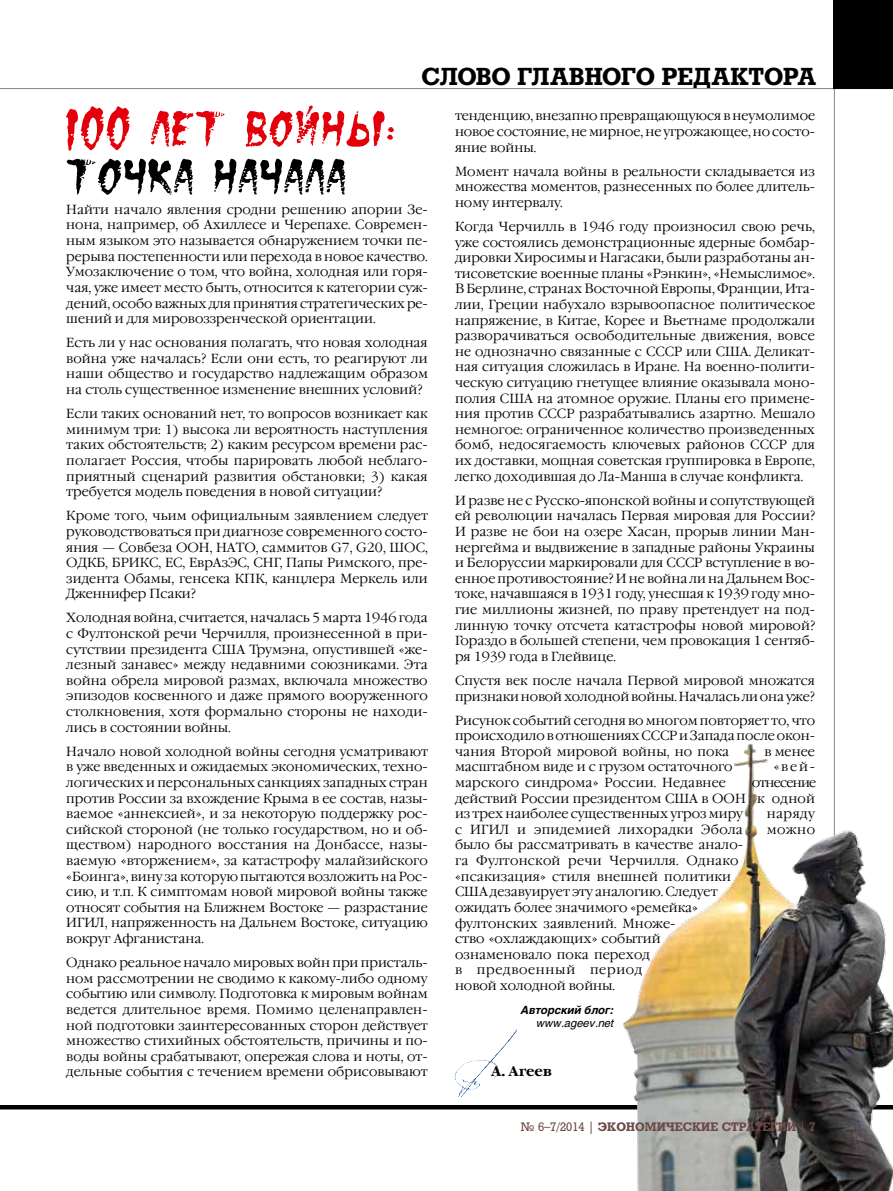
<style>
.page{position:relative;width:893px;height:1191px;background:#fff}
.page>*{position:absolute;margin:0;border:0;box-sizing:border-box;transform-origin:0 0}
.t1{font:700 24px "Rodeo";letter-spacing:-.005em;color:#000}
.t2{font:700 13.95px "Garamond C";color:#000}
.t3{font:300 13.2px/15.6px "Garamond C";color:#000;text-align:justify}
.t4{font:300 13.2px "Garamond C";letter-spacing:.02em;color:#000}
.t5{font:300 13.2px "Garamond C";letter-spacing:-.055em;color:#000}
.t6{font:700 12px "Rodeo";color:#6d4945}
.t7{font:italic 700 11.25px "Helios";color:#000}
.t8{font:italic 11.25px "Helios";color:#000}
.s1{color:#fff}
.s2{font-weight:400}
</style>
<div class="page">
<hr style="left:834px;top:0;width:1px;height:1191px;background:#868786">
<hr style="left:0;top:1105px;width:893px;height:4px;background:#000">
<hr style="left:0;top:88px;width:893px;height:1px;background:#868786">
<div style="left:834px;top:0;width:59px;height:89px;background:#000"></div>
<img style="left:454px;top:1029px;width:63px;height:67px">
<svg style="left:67px;top:159px;width:278px;height:36px"></svg>
<svg style="left:66px;top:106px;width:328px;height:45px"></svg>
<img style="left:594px;top:716px;width:299px;height:475px">
<h1 class="t1" style="left:422px;top:62px;width:396px">СЛОВО ГЛАВНОГО РЕДАКТОРА</h1>
<p class="t3" style="left:455px;top:108px;width:362px">тенденцию, внезапно превращающуюся в неумолимое новое состояние, не мирное, не угрожающее, но состо&shy;яние войны.</p>
<p class="t3" style="left:455px;top:164px;width:361px">Момент начала войны в реальности складывается из множества моментов, разнесенных по более длитель&shy;ному интервалу.</p>
<p class="t3" style="left:455px;top:219px;width:362px">Когда Черчилль в 1946 году произносил свою речь, уже состоялись демонстрационные ядерные бомбар&shy;дировки Хиросимы и Нагасаки, были разработаны ан&shy;тисоветские военные планы «Рэнкин», «Немыслимое».<br>В Берлине, странах Восточной Европы, Франции, Ита&shy;лии, Греции набухало взрывоопасное политическое напряжение, в Китае, Корее и Вьетнаме продолжали разворачиваться освободительные движения, вовсе не однозначно связанные с СССР или США. Деликат&shy;ная ситуация сложилась в Иране. На военно-полити&shy;ческую ситуацию гнетущее влияние оказывала моно&shy;полия США на атомное оружие. Планы его примене&shy;ния против СССР разрабатывались азартно. Мешало немногое: ограниченное количество произведенных бомб, недосягаемость ключевых районов СССР для их доставки, мощная советская группировка в Европе, легко доходившая до Ла-Манша в случае конфликта.</p>
<p class="t3" style="left:455px;top:493px;width:362px">И разве не с Русско-японской войны и сопутствующей ей революции началась Первая мировая для России?<br>И разве не бои на озере Хасан, прорыв линии Ман&shy;нергейма и выдвижение в западные районы Украины и Белоруссии маркировали для СССР вступление в во&shy;енное противостояние? И не война ли на Дальнем Вос&shy;токе, начавшаяся в 1931 году, унесшая к 1939 году мно&shy;гие миллионы жизней, по праву претендует на под&shy;линную точку отсчета катастрофы новой мировой?<br>Гораздо в большей степени, чем провокация 1 сентяб&shy;ря 1939 года в Глейвице.</p>
<p class="t3" style="left:455px;top:673px;width:362px">Спустя век после начала Первой мировой множатся признаки новой холодной войны. Началась ли она уже?</p>
<p class="t3" style="left:455px;top:713px;width:362px;text-align:left">Рисунок событий сегодня во многом повторяет то, что происходило в отношениях СССР и Запада после окон&shy;чания Второй мировой войны, но пока <span class="s1">в </span>масштабном виде и с грузом остаточного</p>
<p class="t3" style="left:66px;top:202px;width:363px">Найти начало явления сродни решению апории Зе&shy;нона, например, об Ахиллесе и Черепахе. Современ&shy;ным языком это называется обнаружением точки пе&shy;рерыва постепенности или перехода в новое качество.<br>Умозаключение о том, что война, холодная или горя&shy;чая, уже имеет место быть, относится к категории суж&shy;дений, особо важных для принятия стратегических ре&shy;шений и для мировоззренческой ориентации.</p>
<p class="t3" style="left:66px;top:335px;width:363px">Есть ли у нас основания полагать, что новая холодная война уже началась? Если они есть, то реагируют ли наши общество и государство надлежащим образом на столь существенное изменение внешних условий?</p>
<p class="t3" style="left:66px;top:406px;width:363px">Если таких оснований нет, то вопросов возникает как минимум три: 1) высока ли вероятность наступления таких обстоятельств; 2) каким ресурсом времени рас&shy;полагает Россия, чтобы парировать любой неблаго&shy;приятный сценарий развития обстановки; 3) какая требуется модель поведения в новой ситуации?</p>
<p class="t3" style="left:66px;top:508px;width:363px">Кроме того, чьим официальным заявлением следует руководствоваться при диагнозе современного состо&shy;яния — Совбеза ООН, НАТО, саммитов G7, G20, ШОС, ОДКБ, БРИКС, ЕС, ЕврАзЭС, СНГ, Папы Римского, пре&shy;зидента Обамы, генсека КПК, канцлера Меркель или Дженнифер Псаки?</p>
<p class="t3" style="left:66px;top:610px;width:363px">Холодная война, считается, началась 5 марта 1946 года с фултонской речи Черчилля, произнесенной в при&shy;сутствии президента США Трумэна, опустившей «же&shy;лезный занавес» между недавними союзниками. Эта война обрела мировой размах, включала множество эпизодов косвенного и даже прямого вооруженного столкновения, хотя формально стороны не находи&shy;лись в состоянии войны.</p>
<p class="t3" style="left:66px;top:744px;width:363px">Начало новой холодной войны сегодня усматривают в уже введенных и ожидаемых экономических, техно&shy;логических и персональных санкциях западных стран против России за вхождение Крыма в ее состав, назы&shy;ваемое «аннексией», и за некоторую поддержку рос&shy;сийской стороной (не только государством, но и об&shy;ществом) народного восстания на Донбассе, назы&shy;ваемую «вторжением», за катастрофу малайзийского «Боинга», вину за которую пытаются возложить на Рос&shy;сию, и т.п. К симптомам новой мировой войны также относят события на Ближнем Востоке — разрастание ИГИЛ, напряженность на Дальнем Востоке, ситуацию вокруг Афганистана.</p>
<p class="t3" style="left:66px;top:955px;width:363px">Однако реальное начало мировых войн при присталь&shy;ном рассмотрении не сводимо к какому-либо одному событию или символу. Подготовка к мировым войнам ведется длительное время. Помимо целенаправлен&shy;ной подготовки заинтересованных сторон действует множество стихийных обстоятельств, причины и по&shy;воды войны срабатывают, опережая слова и ноты, от&shy;дельные события с течением времени обрисовывают</p>
<p class="t3" style="left:765px;top:744px;width:52px">в менее</p>
<p class="t5" style="left:752px;top:775px;width:66px">отнесение</p>
<p class="t3" style="left:455px;top:759px;width:361px;text-align:left;text-indent:319px">«вей&shy;марского синдрома» России. Недавнее <span class="s1">от несени </span>действий России президентом США в ООН к одной из трех наиболее существенных угроз миру</p>
<p class="t3" style="left:767px;top:806px;width:50px">наряду</p>
<p class="t4" style="left:455px;top:822px;width:289px">с ИГИЛ и эпидемией лихорадки Эбола</p>
<p class="t3" style="left:767px;top:822px;width:50px">можно</p>
<p class="t3" style="left:455px;top:837px;width:290px;text-align:left">было бы рассматривать в качестве анало&shy;га Фултонской речи Черчилля. Однако «псакизация» стиля внешней политики<br>США дезавуирует эту аналогию. Следует ожидать более значимого «ремейка» фултонских заявлений. Множе-<br>ство «охлаждающих» событий ознаменовало пока переход<br>в предвоенный период<br>новой холодной войны.</p>
<p class="t7" style="left:521px;top:1003px;width:95px">Авторский блог:</p>
<p class="t8" style="left:537px;top:1016px;width:79px">www.ageev.net</p>
<p class="t2" style="left:491px;top:1063px;width:62px">А. Агеев</p>
<p class="t6" style="left:521px;top:1119px;width:296px"><span class="s2">№ 6–7/2014 |</span> ЭКОНОМИЧЕСКИЕ СТРАТЕГИИ <span class="s2">|</span> 7</p>
</div>
